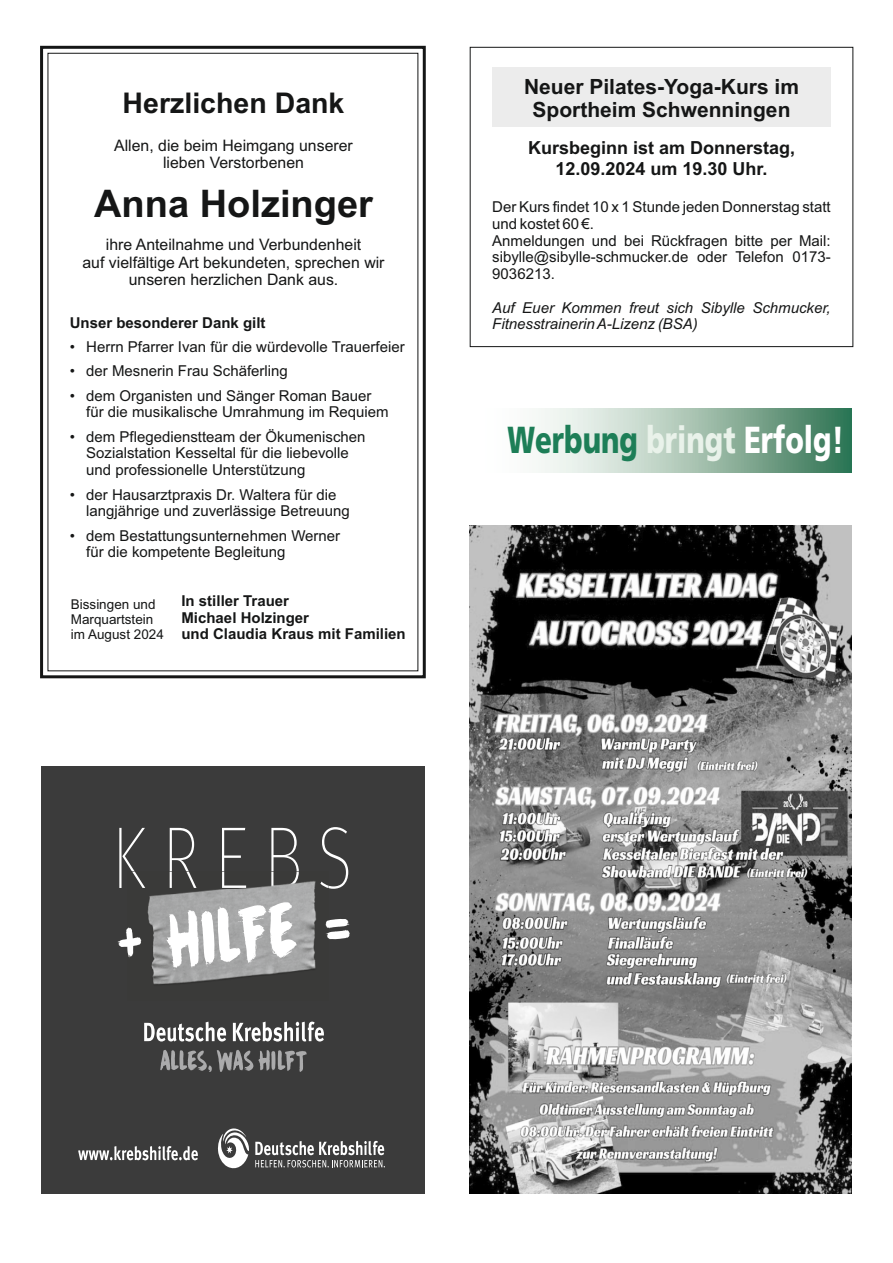
<style>
.page{position:relative;width:893px;height:1263px;background:#fff}
.page>*{position:absolute;margin:0;border:0;box-sizing:border-box;transform-origin:0 0}
.t1{font:700 37.95px "Arial";color:#151616}
.t2{font:900 37.65px "Frutiger";color:#1d7e57;scale:.73 1}
.t3{font:700 28.5px "Arial";color:#151616}
.t4{font:700 21px/23.4px "Arial";color:#151616;text-align:center}
.t5{font:700 18px/20.1px "Arial";color:#151616;text-align:center}
.t6{font:15.9px/17.7px "Arial";color:#151616;text-align:center}
.t7{font:15px/16.8px "Arial";color:#151616}
.t8{font:700 15px/16.8px "Arial";color:#151616}
.t9{font:italic 15px/16.8px "Arial";color:#151616}
.t10{font:13.5px/15.1px "Arial";color:#151616}
.s1{color:#e9f2ea}
.s2{color:#fff}
</style>
<div class="page">
<div style="left:492px;top:67px;width:339px;height:59px;background:#ececec"></div>
<div style="left:470px;top:47px;width:383px;height:300px;border:1px solid #151616"></div>
<img style="left:470px;top:526px;width:381px;height:668px">
<svg style="left:539px;top:409px;width:312px;height:64px;background:#a0bead"></svg>
<svg style="left:40px;top:45px;width:386px;height:634px"></svg>
<svg style="left:47px;top:53px;width:372px;height:619px"></svg>
<div style="left:42px;top:766px;width:383px;height:428px;background:#3b3b3b"></div>
<svg style="left:119px;top:827px;width:229px;height:62px"></svg>
<img style="left:127px;top:871px;width:202px;height:114px">
<img style="left:132px;top:871px;width:197px;height:17px">
<svg style="left:78px;top:1146px;width:120px;height:14px"></svg>
<svg style="left:218px;top:1128px;width:167px;height:41px"></svg>
<svg style="left:326px;top:919px;width:24px;height:20px"></svg>
<svg style="left:117px;top:927px;width:24px;height:31px"></svg>
<svg style="left:166px;top:902px;width:131px;height:68px;background:#cccccd"></svg>
<svg style="left:144px;top:1021px;width:180px;height:20px"></svg>
<svg style="left:160px;top:1050px;width:147px;height:22px"></svg>
<h3 class="t3" style="left:123px;top:92px;width:223px">Herzlichen Dank</h3>
<p class="t6" style="left:114px;top:138px;width:240px">Allen, die beim Heimgang unserer lieben Verstorbenen</p>
<h1 class="t1" style="left:94px;top:189px;width:280px">Anna Holzinger</h1>
<p class="t6" style="left:83px;top:237px;width:304px">ihre Anteilnahme und Verbundenheit<br>auf vielfältige Art bekundeten, sprechen wir unseren herzlichen Dank aus.</p>
<p class="t8" style="left:70px;top:315px;width:197px">Unser besonderer Dank gilt</p>
<p class="t7" style="left:70px;top:340px;width:336px">• Herrn Pfarrer Ivan für die würdevolle Trauerfeier</p>
<p class="t7" style="left:70px;top:364px;width:220px">• der Mesnerin Frau Schäferling</p>
<p class="t7" style="left:86px;top:388px;width:304px;text-indent:-16px">• dem Organisten und Sänger Roman Bauer für die musikalische Umrahmung im Requiem</p>
<p class="t7" style="left:86px;top:429px;width:281px;text-indent:-16px">• dem Pflegedienstteam der Ökumenischen<br>Sozialstation Kesseltal für die liebevolle und professionelle Unterstützung</p>
<p class="t7" style="left:86px;top:487px;width:265px;text-indent:-16px">• der Hausarztpraxis Dr. Waltera für die langjährige und zuverlässige Betreuung</p>
<p class="t7" style="left:86px;top:528px;width:256px;text-indent:-16px">• dem Bestattungsunternehmen Werner für die kompetente Begleitung</p>
<p class="t8" style="left:181px;top:593px;width:226px">In stiller Trauer<br>Michael Holzinger<br>und Claudia Kraus mit Familien</p>
<p class="t10" style="left:71px;top:598px;width:95px">Bissingen und<br>Marquartstein im August 2024</p>
<h3 class="t4" style="left:524px;top:76px;width:277px">Neuer Pilates-Yoga-Kurs im<br>Sportheim Schwenningen</h3>
<p class="t5" style="left:528px;top:140px;width:269px">Kursbeginn ist am Donnerstag,<br>12.09.2024 um 19.30 Uhr.</p>
<p class="t7" style="left:492px;top:200px;width:340px">Der Kurs findet 10 x 1 Stunde jeden Donnerstag statt und kostet 60 €.<br>Anmeldungen und bei Rückfragen bitte per Mail: sibylle@sibylle-schmucker.de oder Telefon 0173- 9036213.</p>
<p class="t9" style="left:492px;top:300px;width:340px">Auf Euer Kommen freut sich Sibylle Schmucker,<br>Fitnesstrainerin A-Lizenz (BSA)</p>
<h2 class="t2" style="left:507px;top:419px;width:462px">Werbung <span class="s1">bringt</span> <span class="s2">Erfolg!</span></h2>
</div>
